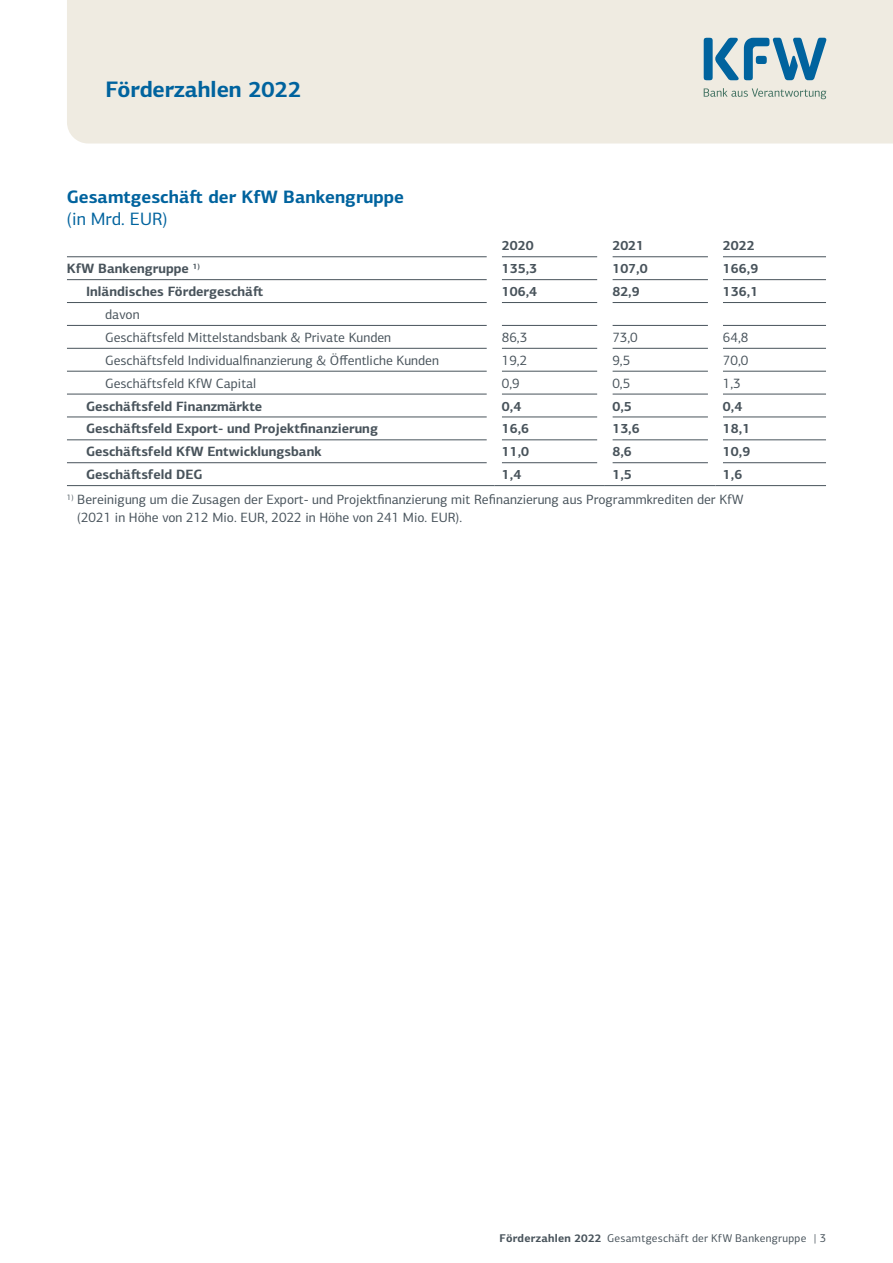
<style>
.page{position:relative;width:893px;height:1263px;background:#fff}
.page>*{position:absolute;margin:0;border:0;box-sizing:border-box;transform-origin:0 0}
.t1{font:700 22.5px "KFW Centro Sans";color:#00639e}
.Tabellen-Überschrift{font:700 18px/22.5px "KFW Centro Sans";color:#00639e}
.Tabellentext_fett_mE{font:700 13.5px "KFW Centro Sans";color:#48535b}
.Tabellen-Fußnote_9_1{font:13.5px/18px "KFW Centro Sans";color:#48535b}
.Tabellentext_mager_m{font:13.5px "KFW Centro Sans";color:#48535b}
.Tabellenzahlen_fett{font:700 13.5px "KFW Centro Sans";color:#48535b}
.Tabellenzahlen_mager{font:13.5px "KFW Centro Sans";color:#48535b}
.t2{font:11.25px "KFW Centro Sans";letter-spacing:.025em;color:#48535b}
.s1{font-weight:400}
.s2{font-weight:700}
</style>
<div class="page">
<div style="left:67px;top:0;width:826px;height:144px;background:#efebe1"></div>
<hr style="left:502px;top:325px;width:95px;height:1px;background:#48535b">
<hr style="left:612px;top:325px;width:96px;height:1px;background:#48535b">
<hr style="left:723px;top:325px;width:103px;height:1px;background:#48535b">
<hr style="left:67px;top:325px;width:420px;height:1px;background:#48535b">
<hr style="left:67px;top:348px;width:420px;height:1px;background:#48535b">
<hr style="left:67px;top:371px;width:420px;height:1px;background:#48535b">
<hr style="left:502px;top:348px;width:95px;height:1px;background:#48535b">
<hr style="left:612px;top:348px;width:96px;height:1px;background:#48535b">
<hr style="left:723px;top:348px;width:103px;height:1px;background:#48535b">
<hr style="left:502px;top:371px;width:95px;height:1px;background:#48535b">
<hr style="left:612px;top:371px;width:96px;height:1px;background:#48535b">
<hr style="left:723px;top:371px;width:103px;height:1px;background:#48535b">
<hr style="left:67px;top:256px;width:420px;height:1px;background:#48535b">
<hr style="left:67px;top:279px;width:420px;height:1px;background:#48535b">
<hr style="left:67px;top:302px;width:420px;height:1px;background:#48535b">
<hr style="left:67px;top:394px;width:420px;height:1px;background:#48535b">
<hr style="left:67px;top:417px;width:420px;height:1px;background:#48535b">
<hr style="left:67px;top:439px;width:420px;height:1px;background:#48535b">
<hr style="left:502px;top:256px;width:95px;height:1px;background:#48535b">
<hr style="left:502px;top:279px;width:95px;height:1px;background:#48535b">
<hr style="left:502px;top:302px;width:95px;height:1px;background:#48535b">
<hr style="left:612px;top:256px;width:96px;height:1px;background:#48535b">
<hr style="left:612px;top:279px;width:96px;height:1px;background:#48535b">
<hr style="left:612px;top:302px;width:96px;height:1px;background:#48535b">
<hr style="left:723px;top:256px;width:103px;height:1px;background:#48535b">
<hr style="left:723px;top:279px;width:103px;height:1px;background:#48535b">
<hr style="left:723px;top:302px;width:103px;height:1px;background:#48535b">
<hr style="left:723px;top:394px;width:103px;height:1px;background:#48535b">
<hr style="left:723px;top:417px;width:103px;height:1px;background:#48535b">
<hr style="left:723px;top:439px;width:103px;height:1px;background:#48535b">
<hr style="left:612px;top:394px;width:96px;height:1px;background:#48535b">
<hr style="left:612px;top:417px;width:96px;height:1px;background:#48535b">
<hr style="left:612px;top:439px;width:96px;height:1px;background:#48535b">
<hr style="left:502px;top:394px;width:95px;height:1px;background:#48535b">
<hr style="left:502px;top:417px;width:95px;height:1px;background:#48535b">
<hr style="left:502px;top:439px;width:95px;height:1px;background:#48535b">
<hr style="left:67px;top:462px;width:420px;height:1px;background:#48535b">
<hr style="left:502px;top:462px;width:95px;height:1px;background:#48535b">
<hr style="left:612px;top:462px;width:96px;height:1px;background:#48535b">
<hr style="left:723px;top:462px;width:103px;height:1px;background:#48535b">
<hr style="left:67px;top:485px;width:427px;height:1px;background:#48535b">
<hr style="left:494px;top:485px;width:111px;height:1px;background:#48535b">
<hr style="left:605px;top:485px;width:110px;height:1px;background:#48535b">
<hr style="left:715px;top:485px;width:111px;height:1px;background:#48535b">
<div style="left:704px;top:38px;width:9px;height:42px;background:#00639e;border-radius:3px"></div>
<svg style="left:715px;top:38px;width:111px;height:42px;background:#81acc2"></svg>
<svg style="left:704px;top:88px;width:122px;height:11px"></svg>
<h1 class="t1" style="left:105px;top:75px;width:198px">Förderzahlen 2022</h1>
<h2 class="Tabellen-Überschrift" style="left:67px;top:185px;width:339px">Gesamtgeschäft der KfW Bankengruppe <span class="s1">(in Mrd. EUR)</span></h2>
<p class="Tabellenzahlen_fett" style="left:502px;top:237px;width:33px">2020</p>
<p class="Tabellenzahlen_fett" style="left:612px;top:237px;width:33px">2021</p>
<p class="Tabellenzahlen_fett" style="left:723px;top:237px;width:33px">2022</p>
<p class="Tabellentext_fett_mE" style="left:67px;top:260px;width:135px">KfW Bankengruppe <sup>1)</sup></p>
<p class="Tabellenzahlen_fett" style="left:502px;top:260px;width:37px">135,3</p>
<p class="Tabellenzahlen_fett" style="left:612px;top:260px;width:37px">107,0</p>
<p class="Tabellenzahlen_fett" style="left:723px;top:260px;width:37px">166,9</p>
<p class="Tabellentext_fett_mE" style="left:86px;top:283px;width:179px">Inländisches Fördergeschäft</p>
<p class="Tabellenzahlen_fett" style="left:502px;top:283px;width:37px">106,4</p>
<p class="Tabellenzahlen_fett" style="left:612px;top:283px;width:29px">82,9</p>
<p class="Tabellenzahlen_fett" style="left:723px;top:283px;width:37px">136,1</p>
<p class="Tabellentext_mager_m" style="left:105px;top:305px;width:36px">davon</p>
<p class="Tabellentext_mager_m" style="left:105px;top:328px;width:287px">Geschäftsfeld Mittelstandsbank &amp; Private Kunden</p>
<p class="Tabellenzahlen_mager" style="left:502px;top:328px;width:27px">86,3</p>
<p class="Tabellenzahlen_mager" style="left:612px;top:328px;width:27px">73,0</p>
<p class="Tabellenzahlen_mager" style="left:723px;top:328px;width:27px">64,8</p>
<p class="Tabellentext_mager_m" style="left:105px;top:351px;width:335px">Geschäftsfeld Individualfinanzierung &amp; Öffentliche Kunden</p>
<p class="Tabellenzahlen_mager" style="left:502px;top:351px;width:27px">19,2</p>
<p class="Tabellenzahlen_mager" style="left:612px;top:351px;width:19px">9,5</p>
<p class="Tabellenzahlen_mager" style="left:723px;top:351px;width:27px">70,0</p>
<p class="Tabellentext_mager_m" style="left:105px;top:374px;width:153px">Geschäftsfeld KfW Capital</p>
<p class="Tabellenzahlen_mager" style="left:502px;top:374px;width:19px">0,9</p>
<p class="Tabellenzahlen_mager" style="left:612px;top:374px;width:19px">0,5</p>
<p class="Tabellenzahlen_mager" style="left:723px;top:374px;width:19px">1,3</p>
<p class="Tabellentext_fett_mE" style="left:86px;top:397px;width:178px">Geschäftsfeld Finanzmärkte</p>
<p class="Tabellenzahlen_fett" style="left:502px;top:397px;width:21px">0,4</p>
<p class="Tabellenzahlen_fett" style="left:612px;top:397px;width:21px">0,5</p>
<p class="Tabellenzahlen_fett" style="left:723px;top:397px;width:21px">0,4</p>
<p class="Tabellentext_fett_mE" style="left:86px;top:420px;width:293px">Geschäftsfeld Export- und Projektfinanzierung</p>
<p class="Tabellenzahlen_fett" style="left:502px;top:420px;width:29px">16,6</p>
<p class="Tabellenzahlen_fett" style="left:612px;top:420px;width:29px">13,6</p>
<p class="Tabellenzahlen_fett" style="left:723px;top:420px;width:29px">18,1</p>
<p class="Tabellentext_fett_mE" style="left:86px;top:443px;width:237px">Geschäftsfeld KfW Entwicklungsbank</p>
<p class="Tabellenzahlen_fett" style="left:502px;top:443px;width:29px">11,0</p>
<p class="Tabellenzahlen_fett" style="left:612px;top:443px;width:21px">8,6</p>
<p class="Tabellenzahlen_fett" style="left:723px;top:443px;width:29px">10,9</p>
<p class="Tabellentext_fett_mE" style="left:86px;top:466px;width:118px">Geschäftsfeld DEG</p>
<p class="Tabellenzahlen_fett" style="left:502px;top:466px;width:21px">1,4</p>
<p class="Tabellenzahlen_fett" style="left:612px;top:466px;width:21px">1,5</p>
<p class="Tabellenzahlen_fett" style="left:723px;top:466px;width:21px">1,6</p>
<p class="Tabellen-Fußnote_9_1" style="left:77px;top:490px;width:668px;text-indent:-10px"><sup>1)</sup> Bereinigung um die Zusagen der Export- und Projektfinanzierung mit Refinanzierung aus Programmkrediten der KfW (2021 in Höhe von 212 Mio. EUR, 2022 in Höhe von 241 Mio. EUR).</p>
<p class="t2" style="left:500px;top:1230px;width:328px"><span class="s2">Förderzahlen 2022</span> Gesamtgeschäft der KfW Bankengruppe | 3</p>
</div>
